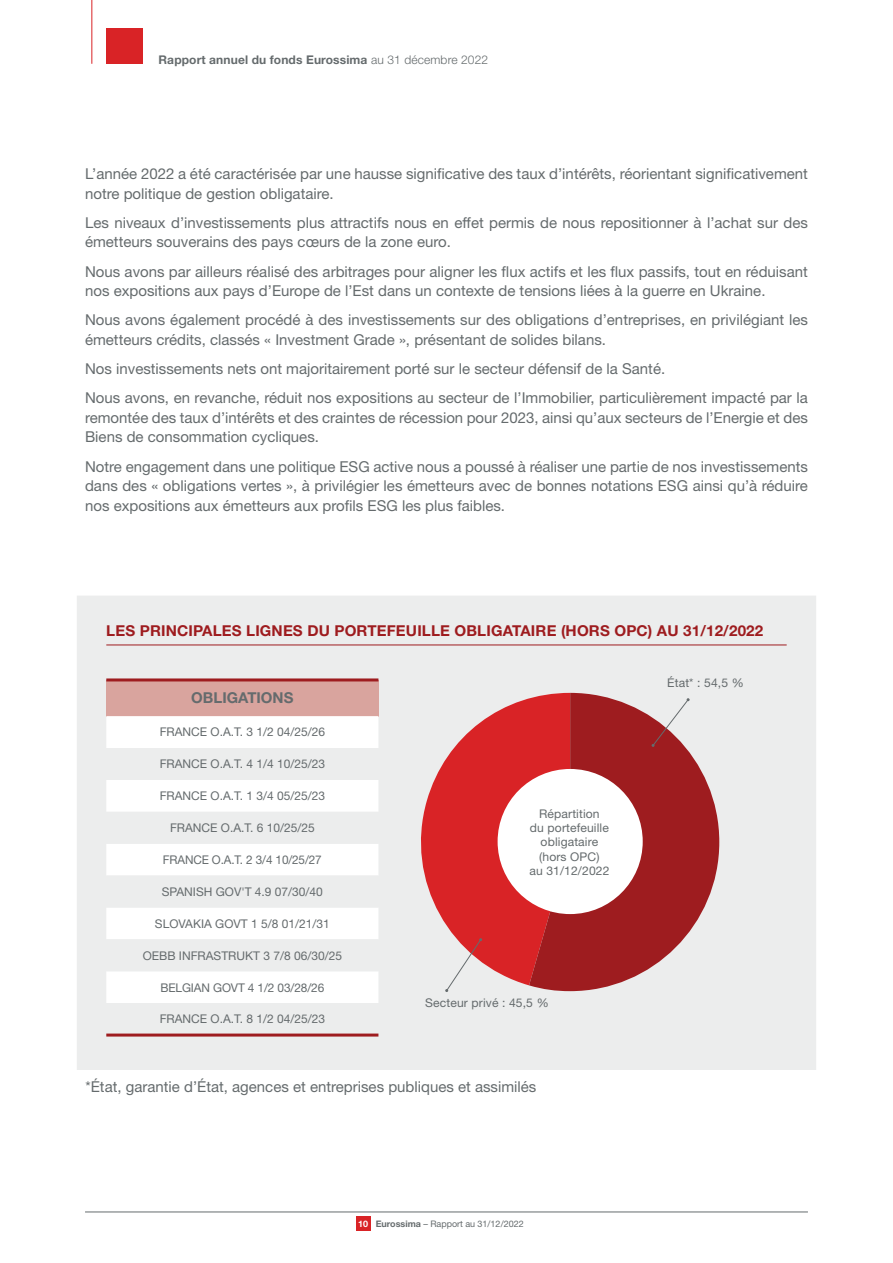
<style>
.page{position:relative;width:893px;height:1263px;background:#fff}
.page>*{position:absolute;margin:0;border:0;box-sizing:border-box;transform-origin:0 0}
.t1{font:15px/19.5px "Helvetica Neue LT Std";color:#656b6d}
.t2{font:700 15px "Helvetica Neue LT Std";letter-spacing:.01em;color:#9e1c1f}
.t3{font:700 15px "Helvetica Neue LT Std";color:#656b6d}
.t4{font:12px/14.4px "Helvetica Neue LT Std";color:#656b6d;text-align:center}
.t5{font:700 12px "Helvetica Neue LT Std";letter-spacing:.01em;color:#656b6d}
.t6{font:9px "Helvetica Neue LT Std";color:#656b6d}
.s1{font-weight:300}
.s2{font-weight:700;color:#fff}
.s3{font-weight:700}
</style>
<div class="page">
<hr style="left:91px;top:0;width:1px;height:64px;background:#d92326">
<div style="left:106px;top:28px;width:37px;height:36px;background:#d92326"></div>
<div style="left:77px;top:596px;width:739px;height:474px;background:#eceded"></div>
<svg style="left:570px;top:693px;width:149px;height:298px;fill:#9e1c1f"></svg>
<div style="left:498px;top:769px;width:145px;height:145px;background:#fff;border-radius:50%"></div>
<div style="left:106px;top:680px;width:272px;height:36px;background:#d9a49e"></div>
<div style="left:106px;top:716px;width:272px;height:32px;background:#fff"></div>
<svg style="left:106px;top:780px;width:272px;height:223px;fill:#fff"></svg>
<hr style="left:106px;top:678px;width:272px;height:3px;background:#9e1c1f">
<hr style="left:106px;top:1033px;width:272px;height:3px;background:#9e1c1f">
<hr style="left:106px;top:645px;width:681px;height:1px;background:#9e1c1f">
<svg style="left:421px;top:693px;width:149px;height:299px"></svg>
<svg style="left:652px;top:698px;width:38px;height:49px"></svg>
<div style="left:356px;top:1216px;width:15px;height:15px;background:#d92326"></div>
<hr style="left:85px;top:1211px;width:723px;height:1px;background:#656b6d">
<p class="t5" style="left:159px;top:52px;width:331px">Rapport annuel du fonds Eurossima <span class="s1">au 31 décembre 2022</span></p>
<p class="t1" style="left:85px;top:164px;width:724px">L’année 2022 a été caractérisée par une hausse significative des taux d’intérêts, réorientant significativement notre politique de gestion obligataire.</p>
<p class="t1" style="left:85px;top:212px;width:724px">Les niveaux d’investissements plus attractifs nous en effet permis de nous repositionner à l’achat sur des émetteurs souverains des pays cœurs de la zone euro.</p>
<p class="t1" style="left:85px;top:261px;width:724px">Nous avons par ailleurs réalisé des arbitrages pour aligner les flux actifs et les flux passifs, tout en réduisant nos expositions aux pays d’Europe de l’Est dans un contexte de tensions liées à la guerre en Ukraine.</p>
<p class="t1" style="left:85px;top:310px;width:724px">Nous avons également procédé à des investissements sur des obligations d’entreprises, en privilégiant les émetteurs crédits, classés « Investment Grade », présentant de solides bilans.</p>
<p class="t1" style="left:85px;top:354px;width:724px;line-height:29.2px">Nos investissements nets ont majoritairement porté sur le secteur défensif de la Santé.<br>Nous avons, en revanche, réduit nos expositions au secteur de l’Immobilier, particulièrement impacté par la</p>
<p class="t1" style="left:85px;top:407px;width:724px">remontée des taux d’intérêts et des craintes de récession pour 2023, ainsi qu’aux secteurs de l’Energie et des<br>Biens de consommation cycliques.</p>
<p class="t1" style="left:85px;top:456px;width:724px;text-align:justify">Notre engagement dans une politique ESG active nous a poussé à réaliser une partie de nos investissements dans des « obligations vertes », à privilégier les émetteurs avec de bonnes notations ESG ainsi qu’à réduire nos expositions aux émetteurs aux profils ESG les plus faibles.</p>
<p class="t2" style="left:106px;top:621px;width:658px">LES PRINCIPALES LIGNES DU PORTEFEUILLE OBLIGATAIRE (HORS OPC) AU 31/12/2022</p>
<p class="t3" style="left:191px;top:689px;width:104px">OBLIGATIONS</p>
<p class="t4" style="left:160px;top:725px;width:167px">FRANCE O.A.T. 3 1/2 04/25/26</p>
<p class="t4" style="left:160px;top:757px;width:167px">FRANCE O.A.T. 4 1/4 10/25/23</p>
<p class="t4" style="left:160px;top:788px;width:167px">FRANCE O.A.T. 1 3/4 05/25/23</p>
<p class="t4" style="left:170px;top:820px;width:146px">FRANCE O.A.T. 6 10/25/25</p>
<p class="t4" style="left:163px;top:852px;width:160px">FRANCE O.A.T. 2 3/4 10/25/27</p>
<p class="t4" style="left:162px;top:884px;width:163px">SPANISH GOV'T 4.9 07/30/40</p>
<p class="t4" style="left:155px;top:916px;width:176px">SLOVAKIA GOVT 1 5/8 01/21/31</p>
<p class="t4" style="left:143px;top:948px;width:201px">OEBB INFRASTRUKT 3 7/8 06/30/25</p>
<p class="t4" style="left:160px;top:980px;width:165px">BELGIAN GOVT 4 1/2 03/28/26</p>
<p class="t4" style="left:160px;top:1012px;width:167px">FRANCE O.A.T. 8 1/2 04/25/23</p>
<p class="t4" style="left:529px;top:806px;width:82px">Répartition<br>du portefeuille obligataire (hors OPC)<br>au 31/12/2022</p>
<p class="t4" style="left:425px;top:995px;width:125px">Secteur privé : 45,5 %</p>
<p class="t1" style="left:86px;top:1076px;width:452px">*État, garantie d’État, agences et entreprises publiques et assimilés</p>
<p class="t6" style="left:358px;top:1218px;width:167px"><span class="s2">10</span> <span class="s3">Eurossima</span> – Rapport au 31/12/2022</p>
<p class="t4" style="left:667px;top:676px;width:78px">État* : 54,5 %</p>
</div>
